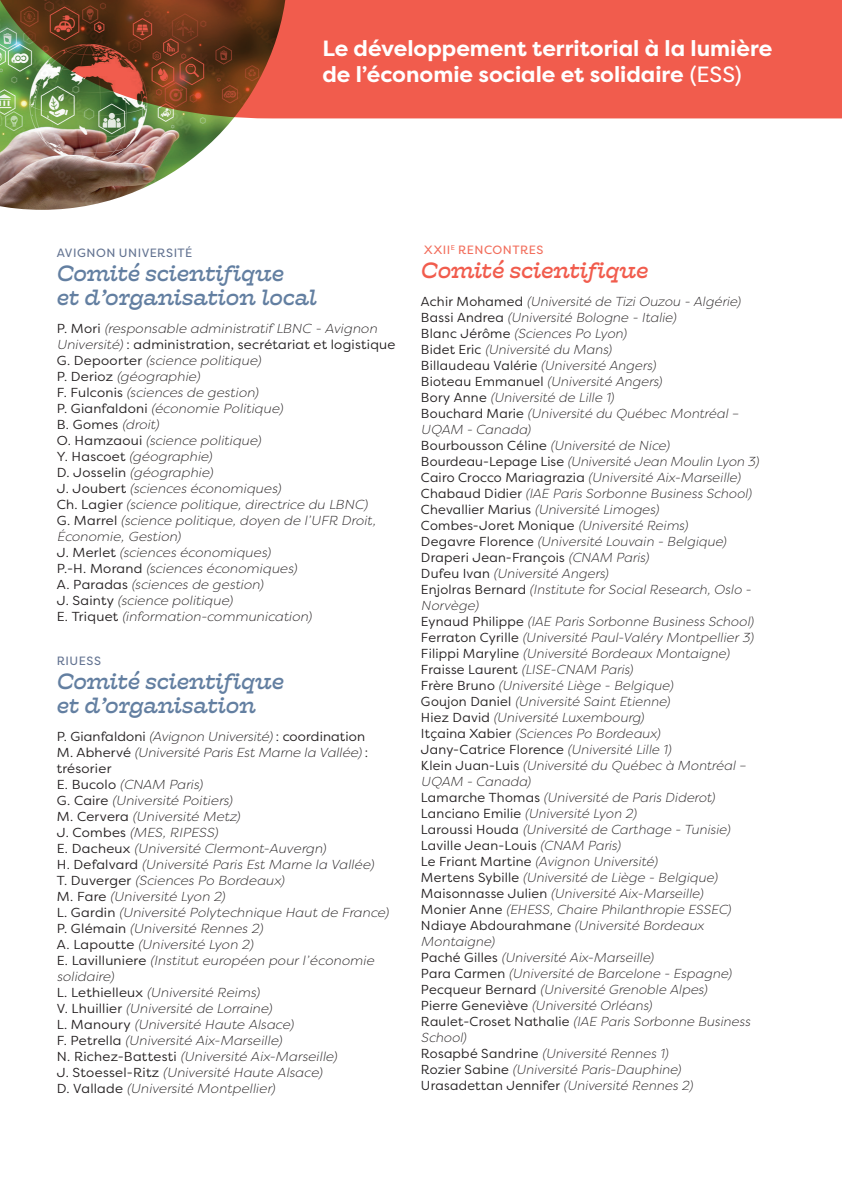
<style>
.page{position:relative;width:842px;height:1191px;background:#fff}
.page>*{position:absolute;margin:0;border:0;box-sizing:border-box;transform-origin:0 0}
.t1{font:italic 22px/24px "Hatch";letter-spacing:-.005em;color:#637fa1}
.t2{font:700 22px/26.4px "Filson Pro";color:#fff}
.t3{font:italic 22px "Hatch";letter-spacing:-.005em;color:#f15c4d}
.t4{font:italic 300 13px/16px "Filson Pro";letter-spacing:.015em;color:#231f20}
.t5{font:12px "Filson Pro";letter-spacing:.045em;color:#637391}
.t6{font:12px "Filson Pro";letter-spacing:.04em;color:#f26d5b}
.s1{font-weight:400}
.s2{font-weight:400;font-style:normal}
</style>
<div class="page">
<img style="left:0;top:118px;width:288px;height:92px">
<svg style="left:0;top:0;width:842px;height:118px;background:#c85943"></svg>
<h1 class="t2" style="left:322px;top:35px;width:451px">Le développement territorial à la lumière de l’économie sociale et solidaire <span class="s1">(ESS)</span></h1>
<p class="t5" style="left:57px;top:245px;width:137px">AVIGNON UNIVERSITÉ</p>
<h1 class="t1" style="left:57px;top:261px;width:262px">Comité scientifique<br>et d’organisation local</h1>
<p class="t4" style="left:57px;top:320px;width:340px"><span class="s2">P. Mori</span> (responsable administratif LBNC - Avignon Université) <span class="s2">: administration, secrétariat et logistique G. Depoorter</span> (science politique)<br><span class="s2">P. Derioz</span> (géographie)<br><span class="s2">F. Fulconis</span> (sciences de gestion)<br><span class="s2">P. Gianfaldoni</span> (économie Politique)<br><span class="s2">B. Gomes</span> (droit)<br><span class="s2">O. Hamzaoui</span> (science politique)<br><span class="s2">Y. Hascoet</span> (géographie)<br><span class="s2">D. Josselin</span> (géographie)<br><span class="s2">J. Joubert</span> (sciences économiques)<br><span class="s2">Ch. Lagier</span> (science politique, directrice du LBNC)<br><span class="s2">G. Marrel</span> (science politique, doyen de l’UFR Droit, Économie, Gestion)<br><span class="s2">J. Merlet</span> (sciences économiques)<br><span class="s2">P.-H. Morand</span> (sciences économiques)<br><span class="s2">A. Paradas</span> (sciences de gestion)<br><span class="s2">J. Sainty</span> (science politique)<br><span class="s2">E. Triquet</span> (information-communication)</p>
<p class="t5" style="left:57px;top:653px;width:46px">RIUESS</p>
<h1 class="t1" style="left:57px;top:669px;width:228px">Comité scientifique et d’organisation</h1>
<p class="t4" style="left:57px;top:728px;width:333px"><span class="s2">P. Gianfaldoni</span> (Avignon Université) <span class="s2">: coordination<br>M. Abhervé</span> (Université Paris Est Marne la Vallée) <span class="s2">: trésorier<br>E. Bucolo</span> (CNAM Paris)<br><span class="s2">G. Caire</span> (Université Poitiers)<br><span class="s2">M. Cervera</span> (Université Metz)<br><span class="s2">J. Combes</span> (MES, RIPESS)<br><span class="s2">E. Dacheux</span> (Université Clermont-Auvergn)<br><span class="s2">H. Defalvard</span> (Université Paris Est Marne la Vallée)<br><span class="s2">T. Duverger</span> (Sciences Po Bordeaux)<br><span class="s2">M. Fare</span> (Université Lyon 2)<br><span class="s2">L. Gardin</span> (Université Polytechnique Haut de France)<br><span class="s2">P. Glémain</span> (Université Rennes 2)<br><span class="s2">A. Lapoutte</span> (Université Lyon 2)<br><span class="s2">E. Lavilluniere</span> (Institut européen pour l’économie solidaire)<br><span class="s2">L. Lethielleux</span> (Université Reims)<br><span class="s2">V. Lhuillier</span> (Université de Lorraine)<br><span class="s2">L. Manoury</span> (Université Haute Alsace)<br><span class="s2">F. Petrella</span> (Université Aix-Marseille)<br><span class="s2">N. Richez-Battesti</span> (Université Aix-Marseille)<br><span class="s2">J. Stoessel-Ritz</span> (Université Haute Alsace)<br><span class="s2">D. Vallade</span> (Université Montpellier)</p>
<p class="t6" style="left:424px;top:242px;width:121px">XXII<sup>E</sup> RENCONTRES</p>
<h1 class="t3" style="left:421px;top:256px;width:228px">Comité scientifique</h1>
<p class="t4" style="left:421px;top:293px;width:339px"><span class="s2">Achir Mohamed</span> (Université de Tizi Ouzou - Algérie)<br><span class="s2">Bassi Andrea</span> (Université Bologne - Italie)<br><span class="s2">Blanc Jérôme</span> (Sciences Po Lyon)<br><span class="s2">Bidet Eric</span> (Université du Mans)<br><span class="s2">Billaudeau Valérie</span> (Université Angers)<br><span class="s2">Bioteau Emmanuel</span> (Université Angers)<br><span class="s2">Bory Anne</span> (Université de Lille 1)<br><span class="s2">Bouchard Marie</span> (Université du Québec Montréal – UQAM - Canada)<br><span class="s2">Bourbousson Céline</span> (Université de Nice)<br><span class="s2">Bourdeau-Lepage Lise</span> (Université Jean Moulin Lyon 3)<br><span class="s2">Cairo Crocco Mariagrazia</span> (Université Aix-Marseille)<br><span class="s2">Chabaud Didier</span> (IAE Paris Sorbonne Business School)<br><span class="s2">Chevallier Marius</span> (Université Limoges)<br><span class="s2">Combes-Joret Monique</span> (Université Reims)<br><span class="s2">Degavre Florence</span> (Université Louvain - Belgique)<br><span class="s2">Draperi Jean-François</span> (CNAM Paris)<br><span class="s2">Dufeu Ivan</span> (Université Angers)<br><span class="s2">Enjolras Bernard</span> (Institute for Social Research, Oslo - Norvège)<br><span class="s2">Eynaud Philippe</span> (IAE Paris Sorbonne Business School)<br><span class="s2">Ferraton Cyrille</span> (Université Paul-Valéry Montpellier 3)<br><span class="s2">Filippi Maryline</span> (Université Bordeaux Montaigne)<br><span class="s2">Fraisse Laurent</span> (LISE-CNAM Paris)<br><span class="s2">Frère Bruno</span> (Université Liège - Belgique)<br><span class="s2">Goujon Daniel</span> (Université Saint Etienne)<br><span class="s2">Hiez David</span> (Université Luxembourg)<br><span class="s2">Itçaina Xabier</span> (Sciences Po Bordeaux)<br><span class="s2">Jany-Catrice Florence</span> (Université Lille 1)<br><span class="s2">Klein Juan-Luis</span> (Université du Québec à Montréal – UQAM - Canada)<br><span class="s2">Lamarche Thomas</span> (Université de Paris Diderot)<br><span class="s2">Lanciano Emilie</span> (Université Lyon 2)<br><span class="s2">Laroussi Houda</span> (Université de Carthage - Tunisie)<br><span class="s2">Laville Jean-Louis</span> (CNAM Paris)<br><span class="s2">Le Friant Martine</span> (Avignon Université)<br><span class="s2">Mertens Sybille</span> (Université de Liège - Belgique)<br><span class="s2">Maisonnasse Julien</span> (Université Aix-Marseille)<br><span class="s2">Monier Anne</span> (EHESS, Chaire Philanthropie ESSEC)<br><span class="s2">Ndiaye Abdourahmane</span> (Université Bordeaux Montaigne)<br><span class="s2">Paché Gilles</span> (Université Aix-Marseille)<br><span class="s2">Para Carmen</span> (Université de Barcelone - Espagne)<br><span class="s2">Pecqueur Bernard</span> (Université Grenoble Alpes)<br><span class="s2">Pierre Geneviève</span> (Université Orléans)<br><span class="s2">Raulet-Croset Nathalie</span> (IAE Paris Sorbonne Business School)<br><span class="s2">Rosapbé Sandrine</span> (Université Rennes 1)<br><span class="s2">Rozier Sabine</span> (Université Paris-Dauphine)<br><span class="s2">Urasadettan Jennifer</span> (Université Rennes 2)</p>
</div>
